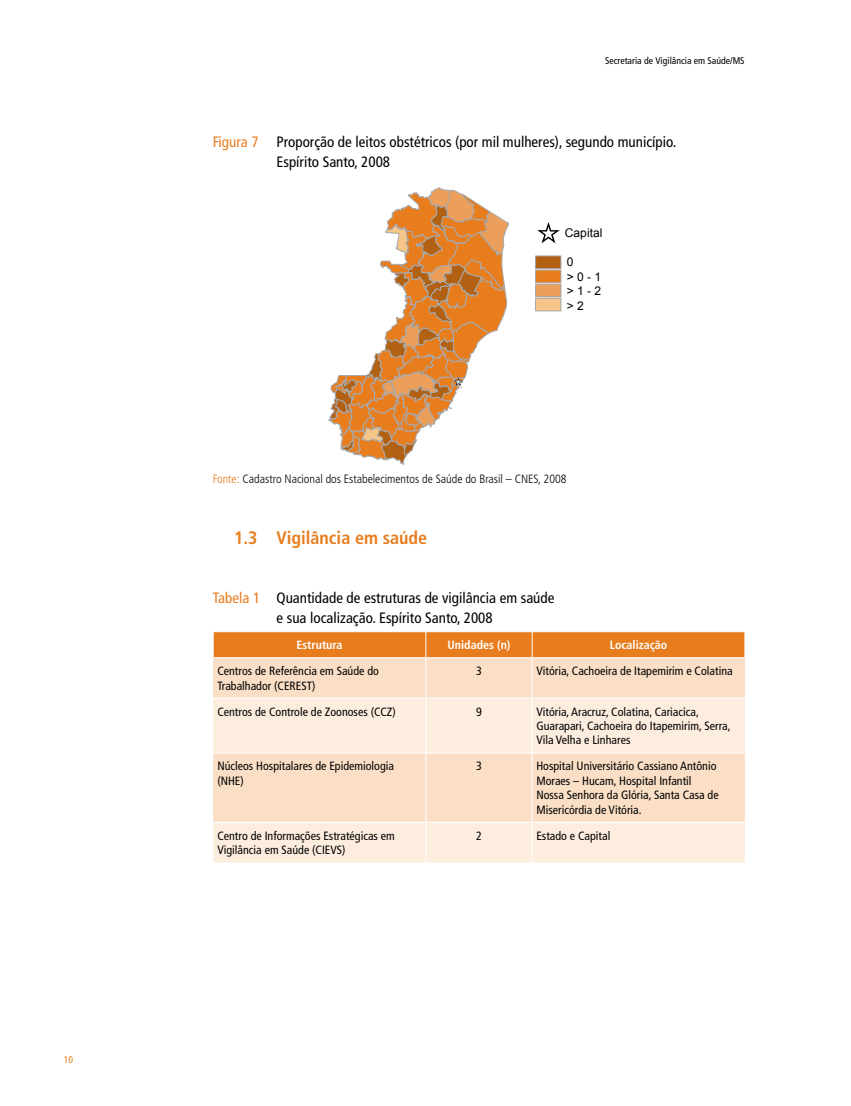
<style>
.page{position:relative;width:851px;height:1106px;background:#fff}
.page>*{position:absolute;margin:0;border:0;box-sizing:border-box;transform-origin:0 0}
.t1{font:700 condensed 18px "Frutiger LT Std";color:#e87d1e}
.t2{font:condensed 15px/19.8px "Frutiger LT Std";color:#000}
.t3{font:condensed 12px/14.4px "Frutiger LT Std";color:#000}
.t4{font:300 condensed 12px "Frutiger LT Std";color:#000}
.t5{font:700 condensed 12px "Frutiger LT Std";color:#fff}
.t6{font:12px/14.4px "Arial";color:#000}
.t7{font:condensed 9.75px "Frutiger LT Std";color:#000}
.t8{font:condensed 9.75px "Frutiger LT Std";color:#e87d1e}
.s1{color:#e87d1e}
</style>
<div class="page">
<svg style="left:329px;top:187px;width:180px;height:277px"></svg>
<div style="left:535px;top:256px;width:26px;height:12px;background:#b26011"></div>
<div style="left:535px;top:256px;width:26px;height:13px;border:1px solid #a7a9ac"></div>
<div style="left:535px;top:270px;width:26px;height:13px;background:#e87d1e"></div>
<div style="left:535px;top:270px;width:26px;height:13px;border:1px solid #a7a9ac"></div>
<div style="left:535px;top:284px;width:26px;height:13px;background:#ec9f5a"></div>
<div style="left:535px;top:284px;width:26px;height:13px;border:1px solid #a7a9ac"></div>
<div style="left:535px;top:298px;width:26px;height:13px;background:#f5c687"></div>
<div style="left:535px;top:298px;width:26px;height:13px;border:1px solid #a7a9ac"></div>
<svg style="left:537px;top:222px;width:22px;height:21px"></svg>
<div style="left:213px;top:658px;width:531px;height:39px;background:#fadfc6"></div>
<svg style="left:213px;top:698px;width:531px;height:164px;background:#fbe7d5"></svg>
<svg style="left:213px;top:631px;width:532px;height:26px;background:#e98329"></svg>
<hr style="left:425px;top:658px;width:1px;height:39px;background:#fff">
<hr style="left:531px;top:658px;width:1px;height:39px;background:#fff">
<hr style="left:425px;top:698px;width:1px;height:54px;background:#fff">
<hr style="left:531px;top:698px;width:1px;height:54px;background:#fff">
<hr style="left:213px;top:752px;width:213px;height:1px;background:#fff">
<hr style="left:426px;top:752px;width:106px;height:1px;background:#fff">
<hr style="left:425px;top:753px;width:1px;height:68px;background:#fff">
<hr style="left:532px;top:752px;width:212px;height:1px;background:#fff">
<hr style="left:531px;top:753px;width:1px;height:68px;background:#fff">
<hr style="left:213px;top:821px;width:213px;height:1px;background:#fff">
<hr style="left:426px;top:821px;width:106px;height:1px;background:#fff">
<hr style="left:425px;top:822px;width:1px;height:40px;background:#fff">
<hr style="left:532px;top:821px;width:212px;height:1px;background:#fff">
<hr style="left:531px;top:822px;width:1px;height:40px;background:#fff">
<p class="t8" style="left:64px;top:1054px;width:11px">10</p>
<p class="t7" style="left:605px;top:55px;width:141px">Secretaria de Vigilância em Saúde/MS</p>
<p class="t2" style="left:276px;top:132px;width:401px;text-indent:-64px"><span class="s1">Figura 7</span> Proporção de leitos obstétricos (por mil mulheres), segundo município.<br>Espírito Santo, 2008</p>
<p class="t6" style="left:565px;top:226px;width:39px">Capital</p>
<p class="t6" style="left:566px;top:255px;width:36px">0<br>&gt; 0 - 1 &gt; 1 - 2 &gt; 2</p>
<p class="t4" style="left:213px;top:472px;width:355px"><span class="s1">Fonte:</span> Cadastro Nacional dos Estabelecimentos de Saúde do Brasil – CNES, 2008</p>
<h1 class="t1" style="left:234px;top:526px;width:194px">1.3 Vigilância em saúde</h1>
<p class="t2" style="left:213px;top:588px;width:343px;text-align:center"><span class="s1">Tabela 1</span> Quantidade de estruturas de vigilância em saúde e sua localização. Espírito Santo, 2008</p>
<p class="t5" style="left:296px;top:638px;width:48px">Estrutura</p>
<p class="t5" style="left:447px;top:638px;width:64px">Unidades (n)</p>
<p class="t5" style="left:609px;top:638px;width:59px">Localização</p>
<p class="t3" style="left:217px;top:664px;width:163px">Centros de Referência em Saúde do<br>Trabalhador (CEREST)</p>
<p class="t3" style="left:476px;top:664px;width:7px">3</p>
<p class="t3" style="left:536px;top:664px;width:198px">Vitória, Cachoeira de Itapemirim e Colatina</p>
<p class="t3" style="left:217px;top:704px;width:180px">Centros de Controle de Zoonoses (CCZ)</p>
<p class="t3" style="left:476px;top:704px;width:7px">9</p>
<p class="t3" style="left:536px;top:704px;width:196px">Vitória, Aracruz, Colatina, Cariacica,<br>Guarapari, Cachoeira do Itapemirim, Serra,<br>Vila Velha e Linhares</p>
<p class="t3" style="left:217px;top:759px;width:178px">Núcleos Hospitalares de Epidemiologia (NHE)</p>
<p class="t3" style="left:476px;top:759px;width:7px">3</p>
<p class="t3" style="left:536px;top:759px;width:184px">Hospital Universitário Cassiano Antônio Moraes – Hucam, Hospital Infantil Nossa Senhora da Glória, Santa Casa de Misericórdia de Vitória.</p>
<p class="t3" style="left:217px;top:828px;width:179px">Centro de Informações Estratégicas em<br>Vigilância em Saúde (CIEVS)</p>
<p class="t3" style="left:476px;top:828px;width:7px">2</p>
<p class="t3" style="left:536px;top:828px;width:75px">Estado e Capital</p>
</div>
